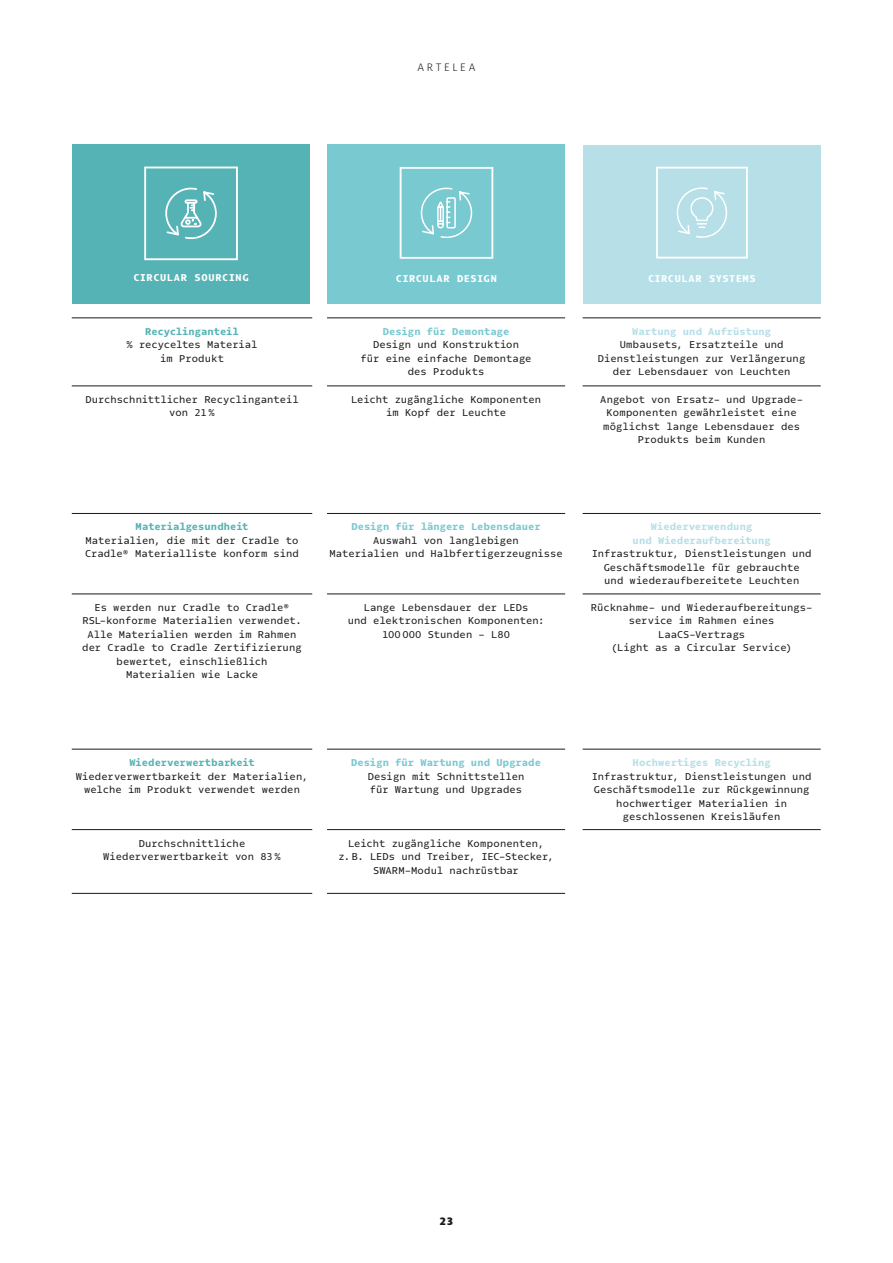
<style>
.page{position:relative;width:893px;height:1263px;background:#fff}
.page>*{position:absolute;margin:0;border:0;box-sizing:border-box;transform-origin:0 0}
.t1{font:300 12px "Milo Pro";letter-spacing:.225em;color:#1a1a18}
.t2{font:900 12px "Milo Pro";color:#1a1a18}
.t3{font:10.5px/13.5px "Odisseia";color:#1a1a18;text-align:center}
.t4{font:900 10.5px/13.5px "Odisseia";color:#b6dfe8;text-align:center}
.t5{font:900 10.5px "Odisseia";letter-spacing:.005em;color:#79c9d1}
.t6{font:900 10.5px "Odisseia";letter-spacing:-.005em;color:#55b3b5}
.t7{font:900 10.5px "Odisseia";letter-spacing:.045em;color:#fff}
</style>
<div class="page">
<div style="left:583px;top:145px;width:238px;height:158px;background:#b6dfe8"></div>
<div style="left:328px;top:144px;width:237px;height:159px;background:#79c9d1"></div>
<div style="left:72px;top:144px;width:238px;height:159px;background:#55b3b5"></div>
<svg style="left:144px;top:167px;width:94px;height:93px"></svg>
<svg style="left:400px;top:167px;width:93px;height:92px"></svg>
<svg style="left:656px;top:167px;width:92px;height:91px"></svg>
<hr style="left:72px;top:594px;width:240px;height:1px;background:#1a1a18">
<hr style="left:72px;top:829px;width:240px;height:1px;background:#1a1a18">
<hr style="left:72px;top:893px;width:240px;height:1px;background:#1a1a18">
<hr style="left:72px;top:386px;width:240px;height:1px;background:#1a1a18">
<hr style="left:72px;top:318px;width:240px;height:1px;background:#1a1a18">
<hr style="left:72px;top:513px;width:240px;height:1px;background:#1a1a18">
<hr style="left:72px;top:749px;width:240px;height:1px;background:#1a1a18">
<hr style="left:327px;top:386px;width:238px;height:1px;background:#1a1a18">
<hr style="left:327px;top:594px;width:238px;height:1px;background:#1a1a18">
<hr style="left:327px;top:829px;width:238px;height:1px;background:#1a1a18">
<hr style="left:327px;top:893px;width:238px;height:1px;background:#1a1a18">
<hr style="left:327px;top:318px;width:238px;height:1px;background:#1a1a18">
<hr style="left:327px;top:513px;width:238px;height:1px;background:#1a1a18">
<hr style="left:327px;top:749px;width:238px;height:1px;background:#1a1a18">
<hr style="left:583px;top:386px;width:238px;height:1px;background:#1a1a18">
<hr style="left:583px;top:594px;width:238px;height:1px;background:#1a1a18">
<hr style="left:583px;top:829px;width:238px;height:1px;background:#1a1a18">
<hr style="left:583px;top:318px;width:238px;height:1px;background:#1a1a18">
<hr style="left:583px;top:513px;width:238px;height:1px;background:#1a1a18">
<hr style="left:583px;top:749px;width:238px;height:1px;background:#1a1a18">
<p class="t1" style="left:418px;top:61px;width:59px">ARTELEA</p>
<p class="t7" style="left:133px;top:271px;width:117px">CIRCULAR SOURCING</p>
<p class="t7" style="left:396px;top:271px;width:103px">CIRCULAR DESIGN</p>
<p class="t7" style="left:648px;top:271px;width:109px">CIRCULAR SYSTEMS</p>
<p class="t6" style="left:145px;top:324px;width:95px">Recyclinganteil</p>
<p class="t3" style="left:127px;top:338px;width:132px">% recyceltes Material im Produkt</p>
<p class="t3" style="left:85px;top:393px;width:215px">Durchschnittlicher Recyclinganteil von 21 %</p>
<p class="t5" style="left:383px;top:324px;width:128px">Design für Demontage</p>
<p class="t3" style="left:361px;top:338px;width:172px">Design und Konstruktion<br>für eine einfache Demontage des Produkts</p>
<p class="t3" style="left:351px;top:393px;width:192px">Leicht zugängliche Komponenten im Kopf der Leuchte</p>
<p class="t4" style="left:632px;top:324px;width:140px">Wartung und Aufrüstung</p>
<p class="t3" style="left:598px;top:338px;width:209px">Umbausets, Ersatzteile und<br>Dienstleistungen zur Verlängerung der Lebensdauer von Leuchten</p>
<p class="t3" style="left:600px;top:393px;width:204px">Angebot von Ersatz- und Upgrade-<br>Komponenten gewährleistet eine möglichst lange Lebensdauer des<br>Produkts beim Kunden</p>
<p class="t6" style="left:136px;top:520px;width:114px">Materialgesundheit</p>
<p class="t3" style="left:85px;top:534px;width:215px;text-align:left">Materialien, die mit der Cradle to<br>Cradle® Materialliste konform sind</p>
<p class="t3" style="left:82px;top:601px;width:221px">Es werden nur Cradle to Cradle®<br>RSL-konforme Materialien verwendet.<br>Alle Materialien werden im Rahmen der Cradle to Cradle Zertifizierung bewertet, einschließlich<br>Materialien wie Lacke</p>
<p class="t5" style="left:351px;top:520px;width:191px">Design für längere Lebensdauer</p>
<p class="t3" style="left:330px;top:534px;width:235px">Auswahl von langlebigen<br>Materialien und Halbfertigerzeugnisse</p>
<p class="t3" style="left:348px;top:601px;width:198px">Lange Lebensdauer der LEDs<br>und elektronischen Komponenten:<br>100 000 Stunden - L80</p>
<p class="t4" style="left:633px;top:520px;width:140px">Wiederverwendung<br>und Wiederaufbereitung</p>
<p class="t3" style="left:592px;top:547px;width:221px">Infrastruktur, Dienstleistungen und<br>Geschäftsmodelle für gebrauchte<br>und wiederaufbereitete Leuchten</p>
<p class="t3" style="left:591px;top:601px;width:223px">Rücknahme- und Wiederaufbereitungs&shy;service im Rahmen eines<br>LaaCS-Vertrags<br>(Light as a Circular Service)</p>
<p class="t6" style="left:129px;top:755px;width:127px">Wiederverwertbarkeit</p>
<p class="t3" style="left:76px;top:769px;width:234px">Wiederverwertbarkeit der Materialien, welche im Produkt verwendet werden</p>
<p class="t3" style="left:103px;top:836px;width:179px">Durchschnittliche<br>Wiederverwertbarkeit von 83 %</p>
<p class="t5" style="left:351px;top:755px;width:191px">Design für Wartung und Upgrade</p>
<p class="t3" style="left:368px;top:769px;width:158px;text-align:left">Design mit Schnittstellen für Wartung und Upgrades</p>
<p class="t3" style="left:338px;top:836px;width:217px">Leicht zugängliche Komponenten,<br>z. B. LEDs und Treiber, IEC-Stecker,<br>SWARM-Modul nachrüstbar</p>
<p class="t4" style="left:633px;top:756px;width:140px">Hochwertiges Recycling</p>
<p class="t3" style="left:592px;top:769px;width:221px">Infrastruktur, Dienstleistungen und Geschäftsmodelle zur Rückgewinnung hochwertiger Materialien in geschlossenen Kreisläufen</p>
<p class="t2" style="left:440px;top:1214px;width:15px">23</p>
</div>
